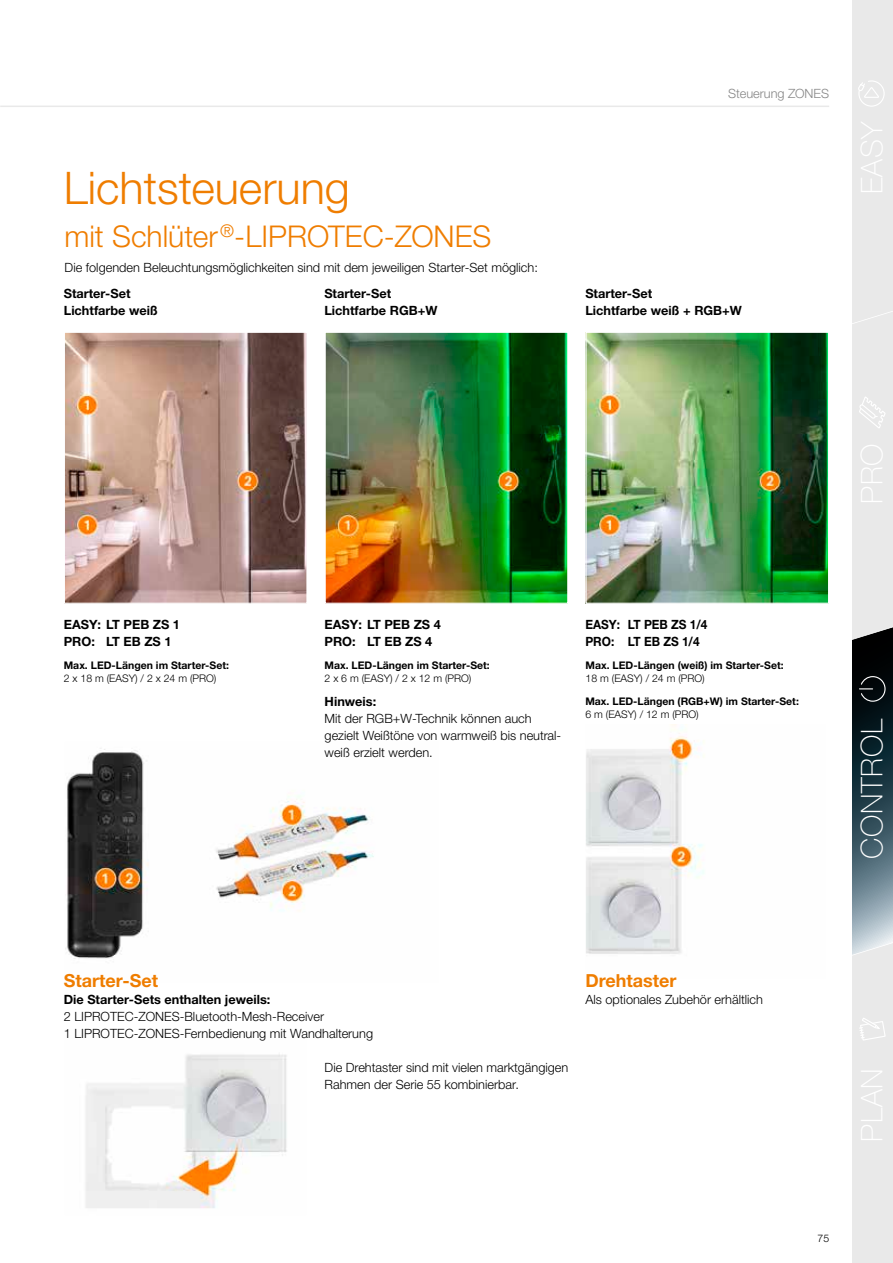
<style>
.page{position:relative;width:893px;height:1263px;background:#fff}
.page>*{position:absolute;margin:0;border:0;box-sizing:border-box;transform-origin:0 0}
.t1{font:300 45px "Helvetica Neue LTW1 G";color:#ef7d00}
.t2{font:300 30px "Helvetica Neue LTW1 G";color:#ef7d00}
.t3{font:100 30px "Helvetica Neue LT Pro";letter-spacing:.025em;color:#fff}
.t4{font:700 18px "Helvetica Neue LTW1 G";color:#ef7d00}
.t5{font:300 12.75px/17px "Helvetica Neue LTW1 G";color:#000}
.t6{font:700 12.75px/17px "Helvetica Neue LTW1 G";color:#000}
.t7{font:700 12.75px/17px "Helvetica Neue LTW1 G";color:#000;scale:.93 1}
.t8{font:300 12.75px "Helvetica Neue LTW1 G";color:#878787}
.t9{font:700 10.5px "Helvetica Neue LTW1 G";color:#000}
.t10{font:300 10.5px "Helvetica Neue LTW1 G";color:#000}
</style>
<div class="page">
<hr style="left:0;top:106px;width:829px;height:1px;background:#e9e9e9">
<img style="left:67px;top:748px;width:307px;height:211px">
<img style="left:85px;top:1054px;width:202px;height:154px">
<img style="left:66px;top:334px;width:240px;height:268px">
<div style="left:64px;top:332px;width:244px;height:272px;border:1px solid #fff"></div>
<img style="left:586px;top:725px;width:118px;height:229px">
<img style="left:327px;top:334px;width:239px;height:268px">
<div style="left:325px;top:332px;width:243px;height:272px;border:1px solid #fff"></div>
<img style="left:587px;top:334px;width:240px;height:268px">
<div style="left:585px;top:332px;width:244px;height:272px;border:1px solid #fff"></div>
<div style="left:850px;top:939px;width:43px;height:324px;background:#e9e9e9"></div>
<hr style="left:850px;top:0;width:1px;height:1263px;background:#fff">
<svg style="left:859px;top:1018px;width:27px;height:23px"></svg>
<svg style="left:851px;top:0;width:42px;height:956px;background:#b3b9bb"></svg>
<h1 class="t1" style="left:64px;top:161px;width:288px">Lichtsteuerung</h1>
<h2 class="t2" style="left:64px;top:218px;width:429px">mit Schlüter <sup>®</sup>-LIPROTEC-ZONES</h2>
<p class="t5" style="left:65px;top:259px;width:475px">Die folgenden Beleuchtungsmöglichkeiten sind mit dem jeweiligen Starter-Set möglich:</p>
<p class="t8" style="left:728px;top:86px;width:103px">Steuerung ZONES</p>
<p class="t6" style="left:64px;top:285px;width:96px">Starter-Set<br>Lichtfarbe weiß</p>
<p class="t6" style="left:324px;top:285px;width:114px">Starter-Set<br>Lichtfarbe RGB+W</p>
<p class="t6" style="left:585px;top:285px;width:158px">Starter-Set<br>Lichtfarbe weiß + RGB+W</p>
<h2 class="t3" style="left:855px;top:504px;width:62px;rotate:-90deg">PRO</h2>
<p class="t6" style="left:64px;top:616px;width:118px">EASY: LT PEB ZS 1<br>PRO: LT EB ZS 1</p>
<p class="t6" style="left:325px;top:616px;width:118px">EASY: LT PEB ZS 4<br>PRO: LT EB ZS 4</p>
<p class="t7" style="left:585px;top:616px;width:133px">EASY: LT PEB ZS 1/4<br>PRO: LT EB ZS 1/4</p>
<p class="t9" style="left:325px;top:658px;width:167px">Max. LED-Längen im Starter-Set:</p>
<p class="t10" style="left:325px;top:672px;width:148px">2 x 6 m (EASY) / 2 x 12 m (PRO)</p>
<p class="t9" style="left:64px;top:658px;width:167px">Max. LED-Längen im Starter-Set:</p>
<p class="t10" style="left:64px;top:672px;width:154px">2 x 18 m (EASY) / 2 x 24 m (PRO)</p>
<p class="t9" style="left:586px;top:658px;width:200px">Max. LED-Längen (weiß) im Starter-Set:</p>
<p class="t10" style="left:586px;top:672px;width:121px">18 m (EASY) / 24 m (PRO)</p>
<p class="t6" style="left:325px;top:693px;width:53px">Hinweis:</p>
<p class="t5" style="left:325px;top:710px;width:238px">Mit der RGB+W-Technik können auch gezielt Weißtöne von warmweiß bis neutral&shy;weiß erzielt werden.</p>
<p class="t9" style="left:585px;top:695px;width:215px">Max. LED-Längen (RGB+W) im Starter-Set:</p>
<p class="t10" style="left:585px;top:708px;width:115px">6 m (EASY) / 12 m (PRO)</p>
<h2 class="t3" style="left:855px;top:859px;width:142px;rotate:-90deg">CONTROL</h2>
<h3 class="t4" style="left:64px;top:969px;width:96px">Starter-Set</h3>
<p class="t6" style="left:64px;top:990px;width:208px">Die Starter-Sets enthalten jeweils:</p>
<p class="t5" style="left:64px;top:1007px;width:311px">2 LIPROTEC-ZONES-Bluetooth-Mesh-Receiver<br>1 LIPROTEC-ZONES-Fernbedienung mit Wandhalterung</p>
<p class="t5" style="left:325px;top:1058px;width:245px">Die Drehtaster sind mit vielen marktgängigen<br>Rahmen der Serie 55 kombinierbar.</p>
<h3 class="t4" style="left:585px;top:969px;width:93px">Drehtaster</h3>
<p class="t5" style="left:585px;top:990px;width:179px">Als optionales Zubehör erhältlich</p>
<h2 class="t3" style="left:855px;top:1142px;width:75px;rotate:-90deg">PLAN</h2>
<p class="t10" style="left:817px;top:1231px;width:13px">75</p>
</div>
